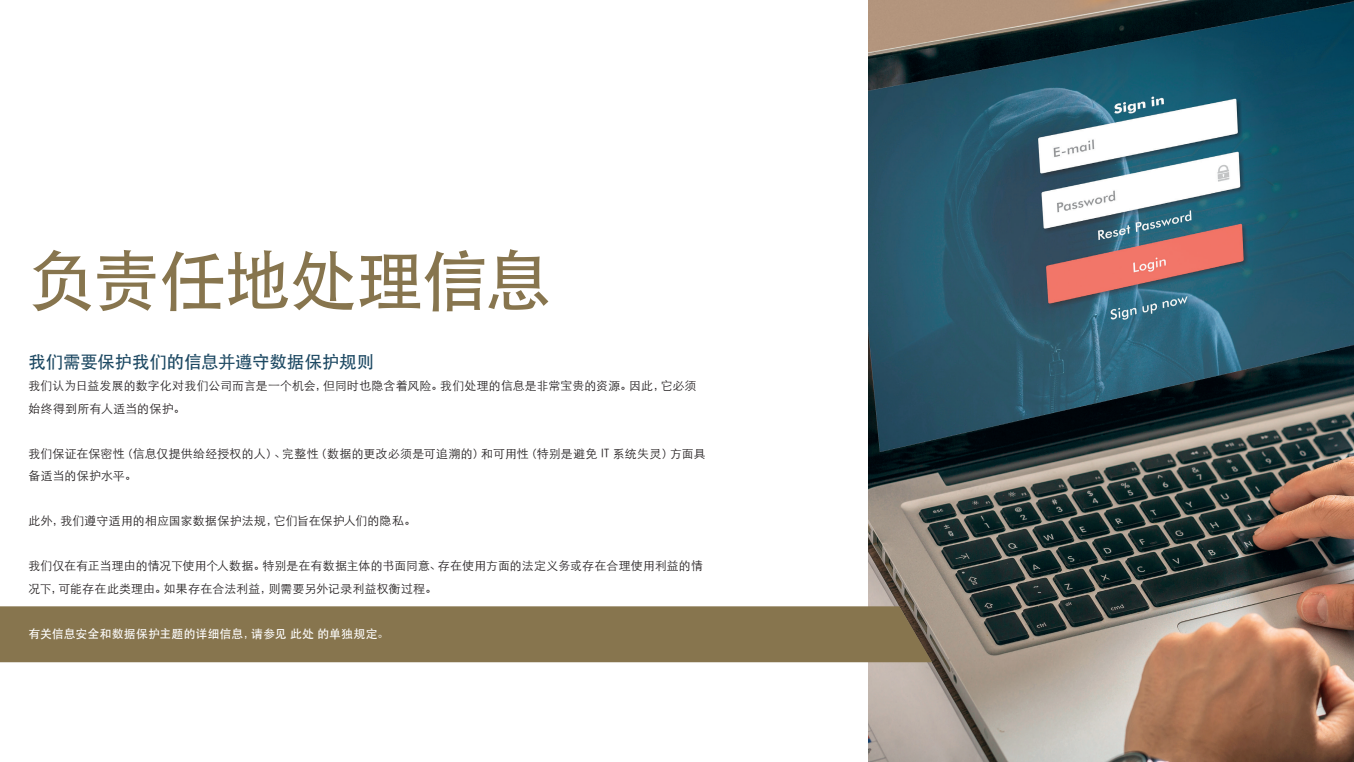
<style>
.page{position:relative;width:1354px;height:762px;background:#fff}
.page>*{position:absolute;margin:0;border:0;box-sizing:border-box;transform-origin:0 0}
.t1{font:500 66.75px "ST Heiti SC";letter-spacing:-.025em;color:#87754e}
.t2{font:500 17.5px "ST Heiti SC";letter-spacing:-.02em;color:#1c4862}
.t3{font:300 11.88px/22.5px "ST Heiti SC";letter-spacing:.015em;color:#231f20}
.t4{font:500 11.88px "ST Heiti SC";letter-spacing:.005em;color:#fff}
</style>
<div class="page">
<img style="left:868px;top:0;width:486px;height:761px">
<div style="left:0;top:606px;width:932px;height:56px;background:#87754e"></div>
<h1 class="t1" style="left:28px;top:243px;width:525px">负责任地处理信息</h1>
<h2 class="t2" style="left:28px;top:351px;width:347px">我们需要保护我们的信息并遵守数据保护规则</h2>
<p class="t3" style="left:28px;top:373px;width:669px">我们认为日益发展的数字化对我们公司而言是一个机会，但同时也隐含着风险。我们处理的信息是非常宝贵的资源。因此，它必须始终得到所有人适当的保护。</p>
<p class="t3" style="left:28px;top:440px;width:679px">我们保证在保密性（信息仅提供给经授权的人）、完整性（数据的更改必须是可追溯的）和可用性（特别是避免 IT 系统失灵）方面具备适当的保护水平。</p>
<p class="t3" style="left:28px;top:508px;width:389px">此外，我们遵守适用的相应国家数据保护法规，它们旨在保护人们的隐私。</p>
<p class="t3" style="left:28px;top:553px;width:676px">我们仅在有正当理由的情况下使用个人数据。特别是在有数据主体的书面同意、存在使用方面的法定义务或存在合理使用利益的情况下，可能存在此类理由。如果存在合法利益，则需要另外记录利益权衡过程。</p>
<p class="t4" style="left:28px;top:626px;width:362px">有关信息安全和数据保护主题的详细信息，请参见 此处 的单独规定。</p>
</div>
